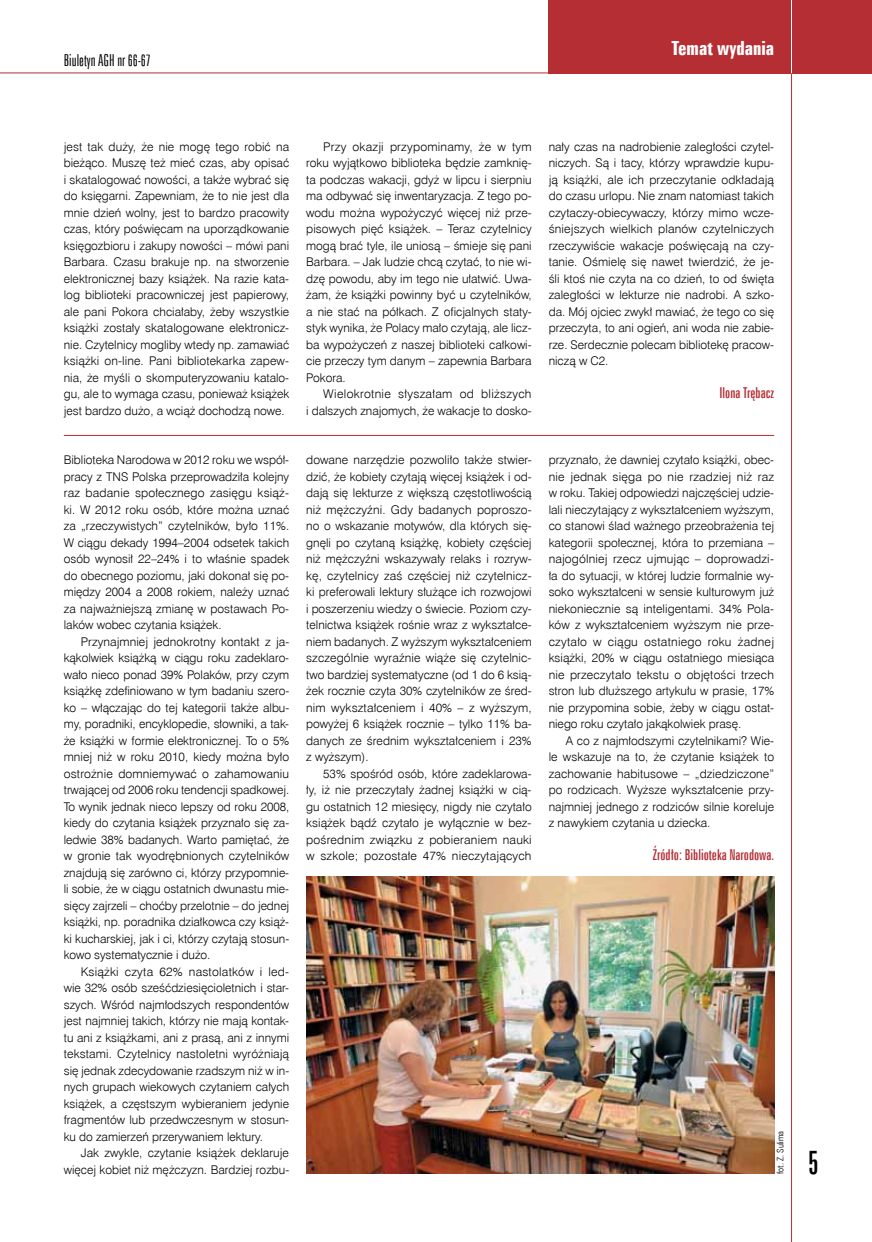
<style>
.page{position:relative;width:872px;height:1242px;background:#fff}
.page>*{position:absolute;margin:0;border:0;box-sizing:border-box;transform-origin:0 0}
.t1{font:32.85px "Zurich X Cn EU";color:#000;scale:.91 1}
.t2{font:700 19.5px "Zurich X Cn EU";color:#fff}
.t3{font:16.5px "Zurich Lt X Cn EU";color:#000}
.t4{font:15px "Zurich X Cn EU";color:#b42e34}
.t5{font:12px/16.5px "Swis 721 Lt EU";color:#000;text-align:justify}
.t6{font:12px/16.5px "Swis 721 Lt EU";letter-spacing:.025em;color:#000;text-align:right}
.t7{font:9px "Zurich Lt Cn EU";color:#000}
</style>
<div class="page">
<hr style="left:791px;top:0;width:1px;height:1242px;background:#b42e34">
<div style="left:549px;top:0;width:323px;height:73px;background:#b42e34"></div>
<hr style="left:791px;top:0;width:1px;height:73px;background:#fff">
<hr style="left:0;top:73px;width:549px;height:1px;background:#b42e34">
<img style="left:306px;top:877px;width:468px;height:297px">
<hr style="left:64px;top:435px;width:710px;height:1px;background:#b42e34">
<h3 class="t3" style="left:64px;top:50px;width:89px">Biuletyn AGH nr 66-67</h3>
<h2 class="t2" style="left:671px;top:36px;width:104px">Temat wydania</h2>
<p class="t5" style="left:64px;top:138px;width:227px">jest tak duży, że nie mogę tego robić na bieżąco. Muszę też mieć czas, aby opisać i skatalogować nowości, a także wybrać się do księgarni. Zapewniam, że to nie jest dla mnie dzień wolny, jest to bardzo pracowity czas, który poświęcam na uporządkowanie księgozbioru i zakupy nowości – mówi pani Barbara. Czasu brakuje np. na stworzenie elektronicznej bazy książek. Na razie kata&shy;log biblioteki pracowniczej jest papierowy, ale pani Pokora chciałaby, żeby wszystkie książki zostały skatalogowane elektronicz&shy;nie. Czytelnicy mogliby wtedy np. zamawiać książki on-line. Pani bibliotekarka zapew&shy;nia, że myśli o skomputeryzowaniu katalo&shy;gu, ale to wymaga czasu, ponieważ książek jest bardzo dużo, a wciąż dochodzą nowe.</p>
<p class="t5" style="left:306px;top:138px;width:227px;text-indent:17px">Przy okazji przypominamy, że w tym roku wyjątkowo biblioteka będzie zamknię&shy;ta podczas wakacji, gdyż w lipcu i sierpniu ma odbywać się inwentaryzacja. Z tego po&shy;wodu można wypożyczyć więcej niż prze&shy;pisowych pięć książek. – Teraz czytelnicy mogą brać tyle, ile uniosą – śmieje się pani Barbara. – Jak ludzie chcą czytać, to nie wi&shy;dzę powodu, aby im tego nie ułatwić. Uwa&shy;żam, że książki powinny być u czytelników, a nie stać na półkach. Z oficjalnych staty&shy;styk wynika, że Polacy mało czytają, ale licz&shy;ba wypożyczeń z naszej biblioteki całkowi&shy;cie przeczy tym danym – zapewnia Barbara Pokora.</p>
<p class="t6" style="left:306px;top:386px;width:227px">Wielokrotnie słyszałam od bliższych<br>i dalszych znajomych, że wakacje to dosko-</p>
<p class="t5" style="left:64px;top:452px;width:227px">Biblioteka Narodowa w 2012 roku we współ&shy;pracy z TNS Polska przeprowadziła kolejny raz badanie społecznego zasięgu książ&shy;ki. W 2012 roku osób, które można uznać za „rzeczywistych” czytelników, było 11%.<br>W ciągu dekady 1994–2004 odsetek takich osób wynosił 22–24% i to właśnie spadek do obecnego poziomu, jaki dokonał się po&shy;między 2004 a 2008 rokiem, należy uznać za najważniejszą zmianę w postawach Po&shy;laków wobec czytania książek.</p>
<p class="t5" style="left:64px;top:633px;width:227px;text-indent:17px">Przynajmniej jednokrotny kontakt z ja&shy;kąkolwiek książką w ciągu roku zadeklaro&shy;wało nieco ponad 39% Polaków, przy czym książkę zdefiniowano w tym badaniu szero&shy;ko – włączając do tej kategorii także albu&shy;my, poradniki, encyklopedie, słowniki, a tak&shy;że książki w formie elektronicznej. To o 5% mniej niż w roku 2010, kiedy można było ostrożnie domniemywać o zahamowaniu trwającej od 2006 roku tendencji spadkowej.<br>To wynik jednak nieco lepszy od roku 2008, kiedy do czytania książek przyznało się za&shy;ledwie 38% badanych. Warto pamiętać, że w gronie tak wyodrębnionych czytelników znajdują się zarówno ci, którzy przypomnie&shy;li sobie, że w ciągu ostatnich dwunastu mie&shy;sięcy zajrzeli – choćby przelotnie – do jednej książki, np. poradnika działkowca czy książ&shy;ki kucharskiej, jak i ci, którzy czytają stosun&shy;kowo systematycznie i dużo.</p>
<p class="t5" style="left:64px;top:963px;width:227px;text-indent:17px">Książki czyta 62% nastolatków i led&shy;wie 32% osób sześćdziesięcioletnich i star&shy;szych. Wśród najmłodszych respondentów jest najmniej takich, którzy nie mają kontak&shy;tu ani z książkami, ani z prasą, ani z innymi tekstami. Czytelnicy nastoletni wyróżniają się jednak zdecydowanie rzadszym niż w in&shy;nych grupach wiekowych czytaniem całych książek, a częstszym wybieraniem jedynie fragmentów lub przedwczesnym w stosun&shy;ku do zamierzeń przerywaniem lektury.</p>
<p class="t5" style="left:64px;top:1145px;width:227px;text-align:right">Jak zwykle, czytanie książek deklaruje więcej kobiet niż mężczyzn. Bardziej rozbu-</p>
<p class="t5" style="left:306px;top:452px;width:227px">dowane narzędzie pozwoliło także stwier&shy;dzić, że kobiety czytają więcej książek i od&shy;dają się lekturze z większą częstotliwością niż mężczyźni. Gdy badanych poproszo&shy;no o wskazanie motywów, dla których się&shy;gnęli po czytaną książkę, kobiety częściej niż mężczyźni wskazywały relaks i rozryw&shy;kę, czytelnicy zaś częściej niż czytelnicz&shy;ki preferowali lektury służące ich rozwojowi i poszerzeniu wiedzy o świecie. Poziom czy&shy;telnictwa książek rośnie wraz z wykształce&shy;niem badanych. Z wyższym wykształceniem szczególnie wyraźnie wiąże się czytelnic&shy;two bardziej systematyczne (od 1 do 6 ksią&shy;żek rocznie czyta 30% czytelników ze śred&shy;nim wykształceniem i 40% – z wyższym, powyżej 6 książek rocznie – tylko 11% ba&shy;danych ze średnim wykształceniem i 23% z wyższym).</p>
<p class="t5" style="left:306px;top:765px;width:227px;text-indent:17px">53% spośród osób, które zadeklarowa&shy;ły, iż nie przeczytały żadnej książki w cią&shy;gu ostatnich 12 miesięcy, nigdy nie czytało książek bądź czytało je wyłącznie w bez&shy;pośrednim związku z pobieraniem nauki w szkole; pozostałe 47% nieczytających</p>
<p class="t5" style="left:549px;top:138px;width:227px">nały czas na nadrobienie zaległości czytel&shy;niczych. Są i tacy, którzy wprawdzie kupu&shy;ją książki, ale ich przeczytanie odkładają do czasu urlopu. Nie znam natomiast takich czytaczy-obiecywaczy, którzy mimo wcze&shy;śniejszych wielkich planów czytelniczych rzeczywiście wakacje poświęcają na czy&shy;tanie. Ośmielę się nawet twierdzić, że je&shy;śli ktoś nie czyta na co dzień, to od święta zaległości w lekturze nie nadrobi. A szko&shy;da. Mój ojciec zwykł mawiać, że tego co się przeczyta, to ani ogień, ani woda nie zabie&shy;rze. Serdecznie polecam bibliotekę pracow&shy;niczą w C2.</p>
<p class="t4" style="left:719px;top:384px;width:56px">Ilona Trębacz</p>
<p class="t5" style="left:549px;top:452px;width:227px">przyznało, że dawniej czytało książki, obec&shy;nie jednak sięga po nie rzadziej niż raz w roku. Takiej odpowiedzi najczęściej udzie&shy;lali nieczytający z wykształceniem wyższym, co stanowi ślad ważnego przeobrażenia tej kategorii społecznej, która to przemiana – najogólniej rzecz ujmując – doprowadzi&shy;ła do sytuacji, w której ludzie formalnie wy&shy;soko wykształceni w sensie kulturowym już niekoniecznie są inteligentami. 34% Pola&shy;ków z wykształceniem wyższym nie prze&shy;czytało w ciągu ostatniego roku żadnej książki, 20% w ciągu ostatniego miesiąca nie przeczytało tekstu o objętości trzech stron lub dłuższego artykułu w prasie, 17% nie przypomina sobie, żeby w ciągu ostat&shy;niego roku czytało jakąkolwiek prasę.</p>
<p class="t5" style="left:549px;top:732px;width:227px;text-indent:17px">A co z najmłodszymi czytelnikami? Wie&shy;le wskazuje na to, że czytanie książek to zachowanie habitusowe – „dziedziczone” po rodzicach. Wyższe wykształcenie przy&shy;najmniej jednego z rodziców silnie koreluje z nawykiem czytania u dziecka.</p>
<p class="t4" style="left:653px;top:846px;width:123px">Źródło: Biblioteka Narodowa.</p>
<p class="t7" style="left:774px;top:1174px;width:45px;rotate:-90deg">fot. Z. Sulima</p>
<h1 class="t1" style="left:808px;top:1142px;width:13px">5</h1>
</div>
